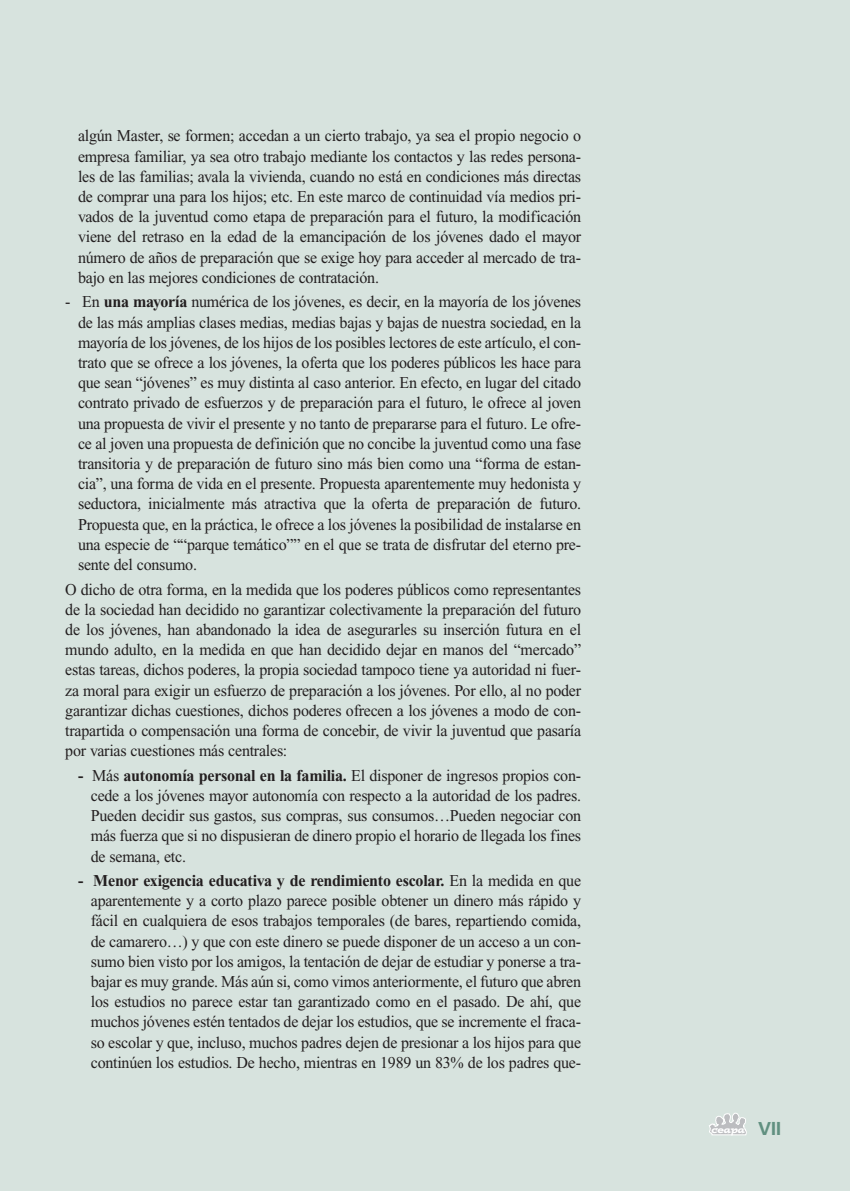
<style>
.page{position:relative;width:850px;height:1191px;background:#fff}
.page>*{position:absolute;margin:0;border:0;box-sizing:border-box;transform-origin:0 0}
.t1{font:16.5px/20.2px "Times";letter-spacing:-.015em;color:#231f20;text-align:justify}
.t2{font:700 16.5px "Times New Roman";letter-spacing:-.015em;color:#231f20}
.t3{font:italic 9.45px "Postino";letter-spacing:-.01em;color:#fff}
.s1{font-family:"Times New Roman";font-weight:700}
.s2{font-family:"Times";font-weight:400}
.s3{font-family:"Univers";font-weight:700;font-style:normal;font-size:18px;color:#619080}
</style>
<div class="page">
<div style="left:0;top:1px;width:849px;height:1189px;background:#d7e3de"></div>
<svg style="left:709px;top:1112px;width:37px;height:22px"></svg>
<p class="t1" style="left:78px;top:127px;width:504px">algún Master, se formen; accedan a un cierto trabajo, ya sea el propio negocio o empresa familiar, ya sea otro trabajo mediante los contactos y las redes persona&shy;les de las familias; avala la vivienda, cuando no está en condiciones más directas de comprar una para los hijos; etc. En este marco de continuidad vía medios pri&shy;vados de la juventud como etapa de preparación para el futuro, la modificación viene del retraso en la edad de la emancipación de los jóvenes dado el mayor número de años de preparación que se exige hoy para acceder al mercado de tra&shy;bajo en las mejores condiciones de contratación.</p>
<p class="t1" style="left:78px;top:293px;width:504px;text-indent:-13px">- En <span class="s1">una mayoría</span> numérica de los jóvenes, es decir, en la mayoría de los jóvenes de las más amplias clases medias, medias bajas y bajas de nuestra sociedad, en la mayoría de los jóvenes, de los hijos de los posibles lectores de este artículo, el con&shy;trato que se ofrece a los jóvenes, la oferta que los poderes públicos les hace para que sean “jóvenes” es muy distinta al caso anterior. En efecto, en lugar del citado contrato privado de esfuerzos y de preparación para el futuro, le ofrece al joven una propuesta de vivir el presente y no tanto de prepararse para el futuro. Le ofre&shy;ce al joven una propuesta de definición que no concibe la juventud como una fase transitoria y de preparación de futuro sino más bien como una “forma de estan&shy;cia”, una forma de vida en el presente. Propuesta aparentemente muy hedonista y seductora, inicialmente más atractiva que la oferta de preparación de futuro.<br>Propuesta que, en la práctica, le ofrece a los jóvenes la posibilidad de instalarse en una especie de ““parque temático”” en el que se trata de disfrutar del eterno pre&shy;sente del consumo.</p>
<p class="t1" style="left:65px;top:580px;width:517px">O dicho de otra forma, en la medida que los poderes públicos como representantes de la sociedad han decidido no garantizar colectivamente la preparación del futuro de los jóvenes, han abandonado la idea de asegurarles su inserción futura en el mundo adulto, en la medida en que han decidido dejar en manos del “mercado” estas tareas, dichos poderes, la propia sociedad tampoco tiene ya autoridad ni fuer&shy;za moral para exigir un esfuerzo de preparación a los jóvenes. Por ello, al no poder garantizar dichas cuestiones, dichos poderes ofrecen a los jóvenes a modo de con&shy;trapartida o compensación una forma de concebir, de vivir la juventud que pasaría por varias cuestiones más centrales:</p>
<p class="t1" style="left:91px;top:766px;width:492px;text-indent:-13px"><span class="s1">-</span> Más <span class="s1">autonomía personal en la familia.</span> El disponer de ingresos propios con&shy;cede a los jóvenes mayor autonomía con respecto a la autoridad de los padres.<br>Pueden decidir sus gastos, sus compras, sus consumos…Pueden negociar con más fuerza que si no dispusieran de dinero propio el horario de llegada los fines de semana, etc.</p>
<p class="t2" style="left:78px;top:874px;width:504px">- Menor exigencia educativa y de rendimiento escolar. <span class="s2">En la medida en que</span></p>
<p class="t1" style="left:91px;top:892px;width:492px">aparentemente y a corto plazo parece posible obtener un dinero más rápido y fácil en cualquiera de esos trabajos temporales (de bares, repartiendo comida, de camarero…) y que con este dinero se puede disponer de un acceso a un con&shy;sumo bien visto por los amigos, la tentación de dejar de estudiar y ponerse a tra&shy;bajar es muy grande. Más aún si, como vimos anteriormente, el futuro que abren los estudios no parece estar tan garantizado como en el pasado. De ahí, que muchos jóvenes estén tentados de dejar los estudios, que se incremente el fraca&shy;so escolar y que, incluso, muchos padres dejen de presionar a los hijos para que continúen los estudios. De hecho, mientras en 1989 un 83% de los padres que-</p>
<p class="t3" style="left:711px;top:1125px;width:71px">ceapa <span class="s3">VII</span></p>
</div>
